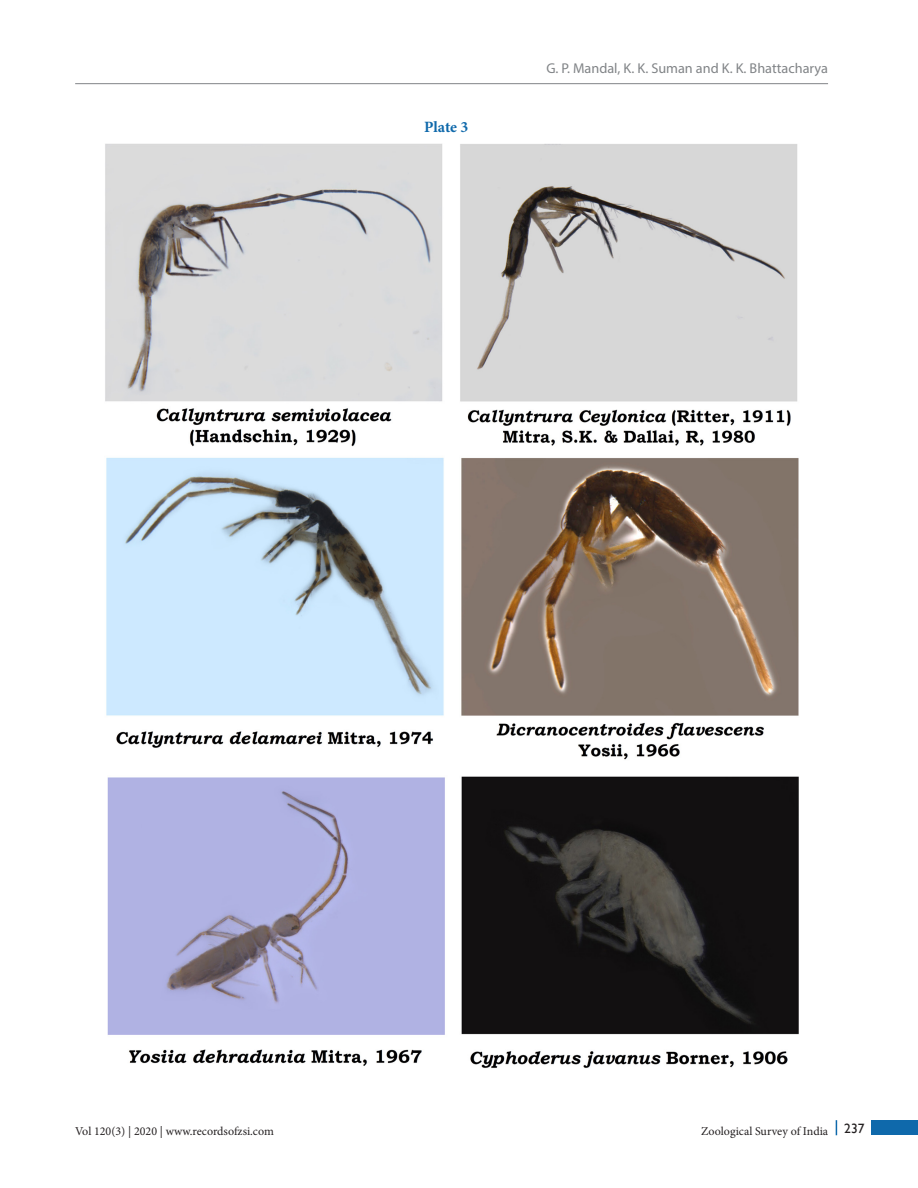
<style>
.page{position:relative;width:918px;height:1188px;background:#fff}
.page>*{position:absolute;margin:0;border:0;box-sizing:border-box;transform-origin:0 0}
.TableTitle{font:700 15.75px "Minion Pro";letter-spacing:-.01em;color:#0f69ab}
.t1{font:14.25px "Myriad Pro";color:#818487}
.t2{font:12px "Minion Pro";color:#231f20}
.s1{font-family:"Gill Sans";font-size:13.5px}
</style>
<div class="page">
<div style="left:872px;top:1120px;width:46px;height:15px;background:#0f69ab"></div>
<svg style="left:836px;top:1120px;width:1px;height:15px"></svg>
<hr style="left:75px;top:83px;width:753px;height:1px;background:#818487">
<img style="left:105px;top:143px;width:694px;height:925px">
<p class="TableTitle" style="left:424px;top:116px;width:46px">Plate 3</p>
<p class="t1" style="left:546px;top:59px;width:283px">G. P. Mandal, K. K. Suman and K. K. Bhattacharya</p>
<p class="t2" style="left:75px;top:1123px;width:200px">Vol 120(3) | 2020 | www.recordsofzsi.com</p>
<p class="t2" style="left:701px;top:1123px;width:165px">Zoological Survey of India <span class="s1">237</span></p>
</div>
